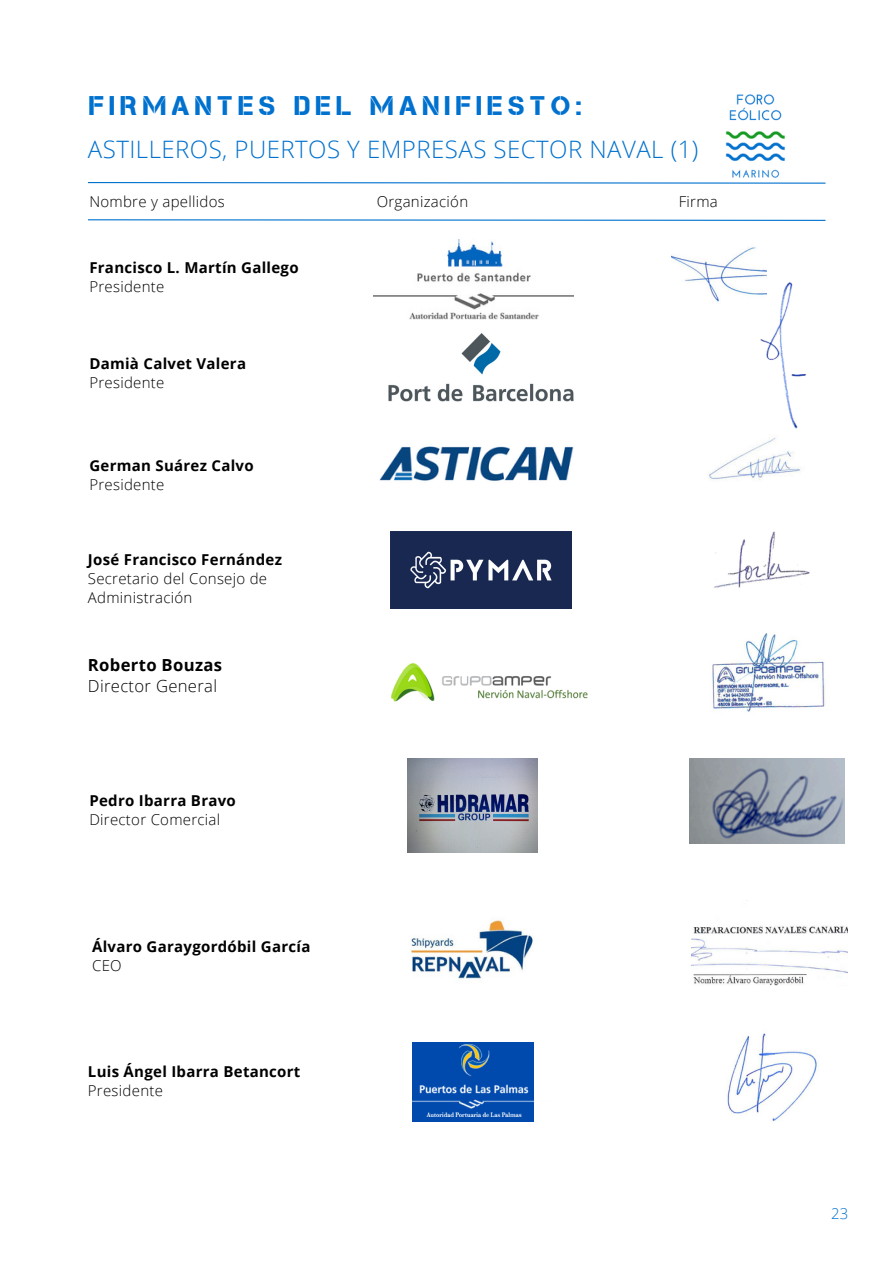
<style>
.page{position:relative;width:894px;height:1264px;background:#fff}
.page>*{position:absolute;margin:0;border:0;box-sizing:border-box;transform-origin:0 0}
.t1{font:27px "Capture Smallz Clean";letter-spacing:.2em;color:#0071ce}
.t2{font:300 24px "Open Sans";letter-spacing:.02em;color:#0071ce}
.t3{font:300 16.65px "Open Sans";letter-spacing:.02em;color:#000}
.t4{font:700 16.65px "Open Sans";letter-spacing:.02em;color:#000}
.t5{font:700 15px "Open Sans";letter-spacing:.02em;color:#000}
.t6{font:300 15px/19.2px "Open Sans";letter-spacing:.02em;color:#000}
.t7{font:300 14.85px "Open Sans";color:#0071ce}
</style>
<div class="page">
<img style="left:725px;top:94px;width:61px;height:83px">
<svg style="left:88px;top:182px;width:738px;height:2px"></svg>
<svg style="left:88px;top:219px;width:738px;height:2px"></svg>
<img style="left:671px;top:247px;width:95px;height:55px">
<img style="left:373px;top:240px;width:200px;height:80px">
<img style="left:388px;top:333px;width:186px;height:68px">
<img style="left:758px;top:280px;width:48px;height:149px">
<img style="left:380px;top:446px;width:193px;height:35px">
<img style="left:709px;top:437px;width:91px;height:43px">
<img style="left:391px;top:532px;width:180px;height:76px">
<img style="left:714px;top:531px;width:96px;height:57px">
<img style="left:690px;top:631px;width:147px;height:83px;border-radius:7px">
<img style="left:391px;top:663px;width:197px;height:39px">
<img style="left:407px;top:758px;width:130px;height:94px">
<img style="left:689px;top:758px;width:155px;height:85px">
<img style="left:410px;top:920px;width:123px;height:60px">
<img style="left:691px;top:900px;width:155px;height:85px">
<div style="left:411px;top:1041px;width:122px;height:80px;background:#004aad"></div>
<img style="left:411px;top:1044px;width:123px;height:72px">
<img style="left:727px;top:1033px;width:91px;height:88px">
<p class="t1" style="left:89px;top:90px;width:494px">FIRMANTES DEL MANIFIESTO:</p>
<p class="t2" style="left:88px;top:133px;width:611px">ASTILLEROS, PUERTOS Y EMPRESAS SECTOR NAVAL (1)</p>
<p class="t6" style="left:89px;top:191px;width:137px">Nombre y apellidos</p>
<p class="t6" style="left:376px;top:191px;width:93px">Organización</p>
<p class="t6" style="left:678px;top:191px;width:41px">Firma</p>
<p class="t5" style="left:89px;top:257px;width:211px">Francisco L. Martín Gallego</p>
<p class="t6" style="left:89px;top:276px;width:77px">Presidente</p>
<p class="t5" style="left:89px;top:353px;width:158px">Damià Calvet Valera</p>
<p class="t6" style="left:89px;top:373px;width:77px">Presidente</p>
<p class="t5" style="left:89px;top:454px;width:166px">German Suárez Calvo</p>
<p class="t6" style="left:89px;top:474px;width:77px">Presidente</p>
<p class="t5" style="left:88px;top:548px;width:195px">José Francisco Fernández</p>
<p class="t6" style="left:88px;top:568px;width:181px">Secretario del Consejo de<br>Administración</p>
<p class="t4" style="left:88px;top:653px;width:136px">Roberto Bouzas</p>
<p class="t3" style="left:88px;top:674px;width:131px">Director General</p>
<p class="t5" style="left:89px;top:789px;width:148px">Pedro Ibarra Bravo</p>
<p class="t6" style="left:89px;top:809px;width:132px">Director Comercial</p>
<p class="t5" style="left:92px;top:936px;width:220px">Álvaro Garaygordóbil García</p>
<p class="t6" style="left:92px;top:955px;width:31px">CEO</p>
<p class="t5" style="left:88px;top:1061px;width:214px">Luis Ángel Ibarra Betancort</p>
<p class="t6" style="left:88px;top:1080px;width:77px">Presidente</p>
<p class="t7" style="left:830px;top:1203px;width:18px">23</p>
</div>
